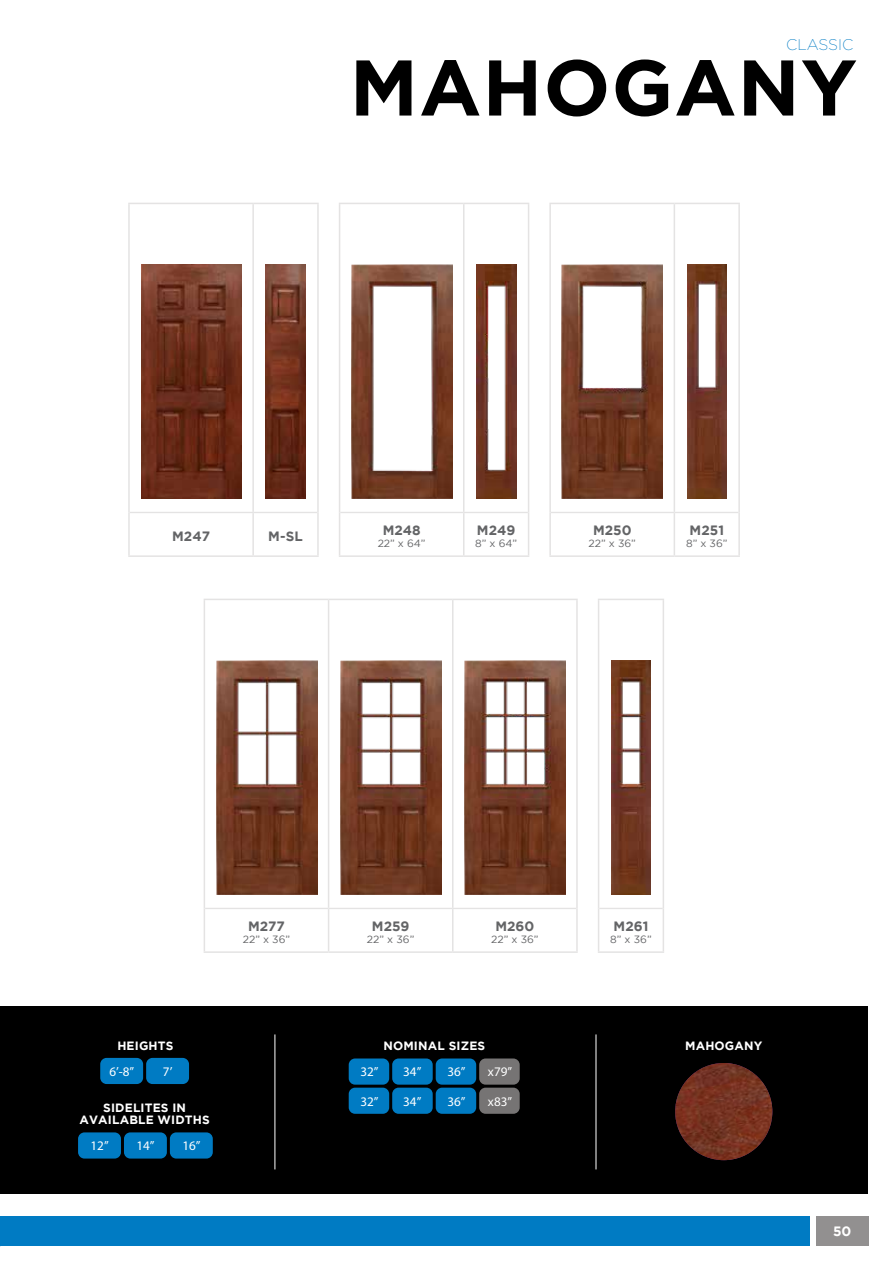
<style>
.page{position:relative;width:891px;height:1269px;background:#fff}
.page>*{position:absolute;margin:0;border:0;box-sizing:border-box;transform-origin:0 0}
.t1{font:700 78.75px "Gotham";letter-spacing:.015em;color:#000}
.t2{font:200 15.45px "Gotham";color:#007bc3}
.t3{font:700 13.5px "Gotham";color:#636466}
.t4{font:700 13.5px "Gotham";color:#fff}
.t5{font:13.05px "Myriad Pro";color:#fff}
.t6{font:700 12px/12px "Gotham";letter-spacing:.015em;color:#fff;text-align:center}
.t7{font:10.5px "Gotham";color:#636466}
</style>
<div class="page">
<div style="left:0;top:1006px;width:891px;height:199px;background:#000"></div>
<hr style="left:204px;top:600px;width:1px;height:308px;background:#e4e3e3">
<hr style="left:204px;top:599px;width:125px;height:1px;background:#e4e3e3">
<hr style="left:328px;top:600px;width:1px;height:308px;background:#e4e3e3">
<hr style="left:329px;top:599px;width:124px;height:1px;background:#e4e3e3">
<hr style="left:452px;top:600px;width:2px;height:308px;background:#e4e3e3">
<hr style="left:453px;top:599px;width:125px;height:1px;background:#e4e3e3">
<hr style="left:576px;top:600px;width:2px;height:308px;background:#e4e3e3">
<hr style="left:598px;top:600px;width:1px;height:308px;background:#e4e3e3">
<hr style="left:598px;top:599px;width:66px;height:1px;background:#e4e3e3">
<hr style="left:663px;top:600px;width:1px;height:308px;background:#e4e3e3">
<hr style="left:204px;top:908px;width:1px;height:43px;background:#e4e3e3">
<hr style="left:205px;top:908px;width:124px;height:1px;background:#e4e3e3">
<hr style="left:204px;top:951px;width:125px;height:2px;background:#e4e3e3">
<hr style="left:328px;top:909px;width:1px;height:42px;background:#e4e3e3">
<hr style="left:329px;top:908px;width:124px;height:1px;background:#e4e3e3">
<hr style="left:329px;top:951px;width:124px;height:2px;background:#e4e3e3">
<hr style="left:452px;top:909px;width:2px;height:42px;background:#e4e3e3">
<hr style="left:453px;top:908px;width:123px;height:1px;background:#e4e3e3">
<hr style="left:453px;top:951px;width:125px;height:2px;background:#e4e3e3">
<hr style="left:576px;top:908px;width:2px;height:43px;background:#e4e3e3">
<hr style="left:598px;top:908px;width:1px;height:43px;background:#e4e3e3">
<hr style="left:599px;top:908px;width:64px;height:1px;background:#e4e3e3">
<hr style="left:663px;top:908px;width:1px;height:43px;background:#e4e3e3">
<hr style="left:598px;top:951px;width:66px;height:2px;background:#e4e3e3">
<img style="left:216px;top:660px;width:101px;height:235px">
<img style="left:340px;top:660px;width:101px;height:235px">
<img style="left:465px;top:660px;width:100px;height:235px">
<img style="left:611px;top:660px;width:40px;height:235px">
<hr style="left:128px;top:204px;width:2px;height:308px;background:#e4e3e3">
<hr style="left:128px;top:203px;width:125px;height:1px;background:#e4e3e3">
<hr style="left:252px;top:204px;width:2px;height:308px;background:#e4e3e3">
<hr style="left:253px;top:203px;width:66px;height:1px;background:#e4e3e3">
<hr style="left:317px;top:204px;width:2px;height:308px;background:#e4e3e3">
<hr style="left:339px;top:204px;width:1px;height:308px;background:#e4e3e3">
<hr style="left:339px;top:203px;width:125px;height:1px;background:#e4e3e3">
<hr style="left:464px;top:203px;width:65px;height:1px;background:#e4e3e3">
<hr style="left:463px;top:204px;width:2px;height:308px;background:#e4e3e3">
<hr style="left:528px;top:204px;width:1px;height:308px;background:#e4e3e3">
<hr style="left:549px;top:204px;width:2px;height:308px;background:#e4e3e3">
<hr style="left:549px;top:203px;width:125px;height:1px;background:#e4e3e3">
<hr style="left:674px;top:203px;width:66px;height:1px;background:#e4e3e3">
<hr style="left:674px;top:204px;width:1px;height:308px;background:#e4e3e3">
<hr style="left:738px;top:204px;width:2px;height:308px;background:#e4e3e3">
<hr style="left:128px;top:512px;width:2px;height:43px;background:#e4e3e3">
<hr style="left:130px;top:512px;width:123px;height:1px;background:#e4e3e3">
<hr style="left:128px;top:555px;width:125px;height:2px;background:#e4e3e3">
<hr style="left:252px;top:513px;width:2px;height:42px;background:#e4e3e3">
<hr style="left:253px;top:512px;width:64px;height:1px;background:#e4e3e3">
<hr style="left:253px;top:555px;width:66px;height:2px;background:#e4e3e3">
<hr style="left:317px;top:512px;width:2px;height:43px;background:#e4e3e3">
<hr style="left:339px;top:512px;width:1px;height:43px;background:#e4e3e3">
<hr style="left:340px;top:512px;width:124px;height:1px;background:#e4e3e3">
<hr style="left:464px;top:512px;width:64px;height:1px;background:#e4e3e3">
<hr style="left:463px;top:513px;width:2px;height:42px;background:#e4e3e3">
<hr style="left:339px;top:555px;width:125px;height:2px;background:#e4e3e3">
<hr style="left:464px;top:555px;width:65px;height:2px;background:#e4e3e3">
<hr style="left:528px;top:512px;width:1px;height:43px;background:#e4e3e3">
<hr style="left:549px;top:512px;width:2px;height:43px;background:#e4e3e3">
<hr style="left:551px;top:512px;width:123px;height:1px;background:#e4e3e3">
<hr style="left:674px;top:512px;width:64px;height:1px;background:#e4e3e3">
<hr style="left:674px;top:513px;width:1px;height:42px;background:#e4e3e3">
<hr style="left:738px;top:512px;width:2px;height:43px;background:#e4e3e3">
<hr style="left:549px;top:555px;width:125px;height:2px;background:#e4e3e3">
<hr style="left:674px;top:555px;width:66px;height:2px;background:#e4e3e3">
<img style="left:141px;top:264px;width:100px;height:235px">
<img style="left:266px;top:264px;width:39px;height:235px">
<img style="left:351px;top:264px;width:101px;height:235px">
<img style="left:476px;top:264px;width:40px;height:235px">
<img style="left:562px;top:264px;width:101px;height:235px">
<img style="left:687px;top:264px;width:40px;height:235px">
<hr style="left:275px;top:1034px;width:1px;height:135px;background:#fff">
<hr style="left:596px;top:1034px;width:1px;height:135px;background:#fff">
<img style="left:675px;top:1063px;width:97px;height:97px;border-radius:49px">
<div style="left:349px;top:1059px;width:40px;height:26px;background:#007bc3;border-radius:6px"></div>
<div style="left:392px;top:1059px;width:41px;height:26px;background:#007bc3;border-radius:6px"></div>
<div style="left:436px;top:1059px;width:40px;height:26px;background:#007bc3;border-radius:6px"></div>
<div style="left:479px;top:1059px;width:41px;height:26px;background:#767474;border-radius:6px"></div>
<div style="left:349px;top:1088px;width:40px;height:26px;background:#007bc3;border-radius:6px"></div>
<div style="left:392px;top:1088px;width:41px;height:26px;background:#007bc3;border-radius:6px"></div>
<div style="left:436px;top:1088px;width:40px;height:26px;background:#007bc3;border-radius:6px"></div>
<div style="left:479px;top:1088px;width:41px;height:26px;background:#767474;border-radius:6px"></div>
<div style="left:100px;top:1058px;width:43px;height:26px;background:#007bc3;border-radius:6px"></div>
<div style="left:146px;top:1058px;width:43px;height:26px;background:#007bc3;border-radius:6px"></div>
<div style="left:78px;top:1132px;width:43px;height:27px;background:#007bc3;border-radius:6px"></div>
<div style="left:124px;top:1132px;width:43px;height:27px;background:#007bc3;border-radius:6px"></div>
<div style="left:170px;top:1132px;width:43px;height:27px;background:#007bc3;border-radius:6px"></div>
<div style="left:868px;top:0;width:23px;height:1269px;background:#fff"></div>
<div style="left:0;top:1194px;width:891px;height:22px;background:#fff"></div>
<div style="left:816px;top:1216px;width:52px;height:30px;background:#929090"></div>
<div style="left:0;top:1216px;width:810px;height:30px;background:#007bc3"></div>
<h2 class="t2" style="left:786px;top:35px;width:69px">CLASSIC</h2>
<h1 class="t1" style="left:350px;top:42px;width:509px">MAHOGANY</h1>
<p class="t3" style="left:172px;top:528px;width:39px">M247</p>
<p class="t3" style="left:268px;top:528px;width:36px">M-SL</p>
<p class="t3" style="left:383px;top:522px;width:40px">M248</p>
<p class="t7" style="left:378px;top:536px;width:49px">22” x 64”</p>
<p class="t3" style="left:477px;top:522px;width:40px">M249</p>
<p class="t7" style="left:475px;top:536px;width:44px">8” x 64”</p>
<p class="t3" style="left:593px;top:522px;width:40px">M250</p>
<p class="t7" style="left:589px;top:536px;width:49px">22” x 36”</p>
<p class="t3" style="left:690px;top:522px;width:36px">M251</p>
<p class="t7" style="left:686px;top:536px;width:43px">8” x 36”</p>
<p class="t3" style="left:248px;top:918px;width:38px">M277</p>
<p class="t7" style="left:243px;top:932px;width:49px">22” x 36”</p>
<p class="t6" style="left:117px;top:1040px;width:58px">HEIGHTS</p>
<p class="t5" style="left:109px;top:1063px;width:26px">6’-8”</p>
<p class="t5" style="left:163px;top:1063px;width:11px">7’</p>
<p class="t6" style="left:79px;top:1102px;width:132px">SIDELITES IN<br>AVAILABLE WIDTHS</p>
<p class="t5" style="left:91px;top:1138px;width:20px">12”</p>
<p class="t5" style="left:136px;top:1138px;width:20px">14”</p>
<p class="t5" style="left:182px;top:1138px;width:20px">16”</p>
<p class="t3" style="left:372px;top:918px;width:39px">M259</p>
<p class="t7" style="left:367px;top:932px;width:49px">22” x 36”</p>
<p class="t3" style="left:495px;top:918px;width:41px">M260</p>
<p class="t7" style="left:491px;top:932px;width:49px">22” x 36”</p>
<p class="t3" style="left:614px;top:918px;width:36px">M261</p>
<p class="t7" style="left:610px;top:932px;width:43px">8” x 36”</p>
<p class="t6" style="left:383px;top:1040px;width:103px">NOMINAL SIZES</p>
<p class="t6" style="left:685px;top:1040px;width:79px">MAHOGANY</p>
<p class="t5" style="left:360px;top:1064px;width:20px">32”</p>
<p class="t5" style="left:403px;top:1064px;width:20px">34”</p>
<p class="t5" style="left:447px;top:1064px;width:20px">36”</p>
<p class="t5" style="left:488px;top:1064px;width:26px">x79”</p>
<p class="t5" style="left:360px;top:1093px;width:20px">32”</p>
<p class="t5" style="left:403px;top:1093px;width:20px">34”</p>
<p class="t5" style="left:447px;top:1093px;width:20px">36”</p>
<p class="t5" style="left:488px;top:1093px;width:26px">x83”</p>
<p class="t4" style="left:833px;top:1223px;width:20px">50</p>
</div>
